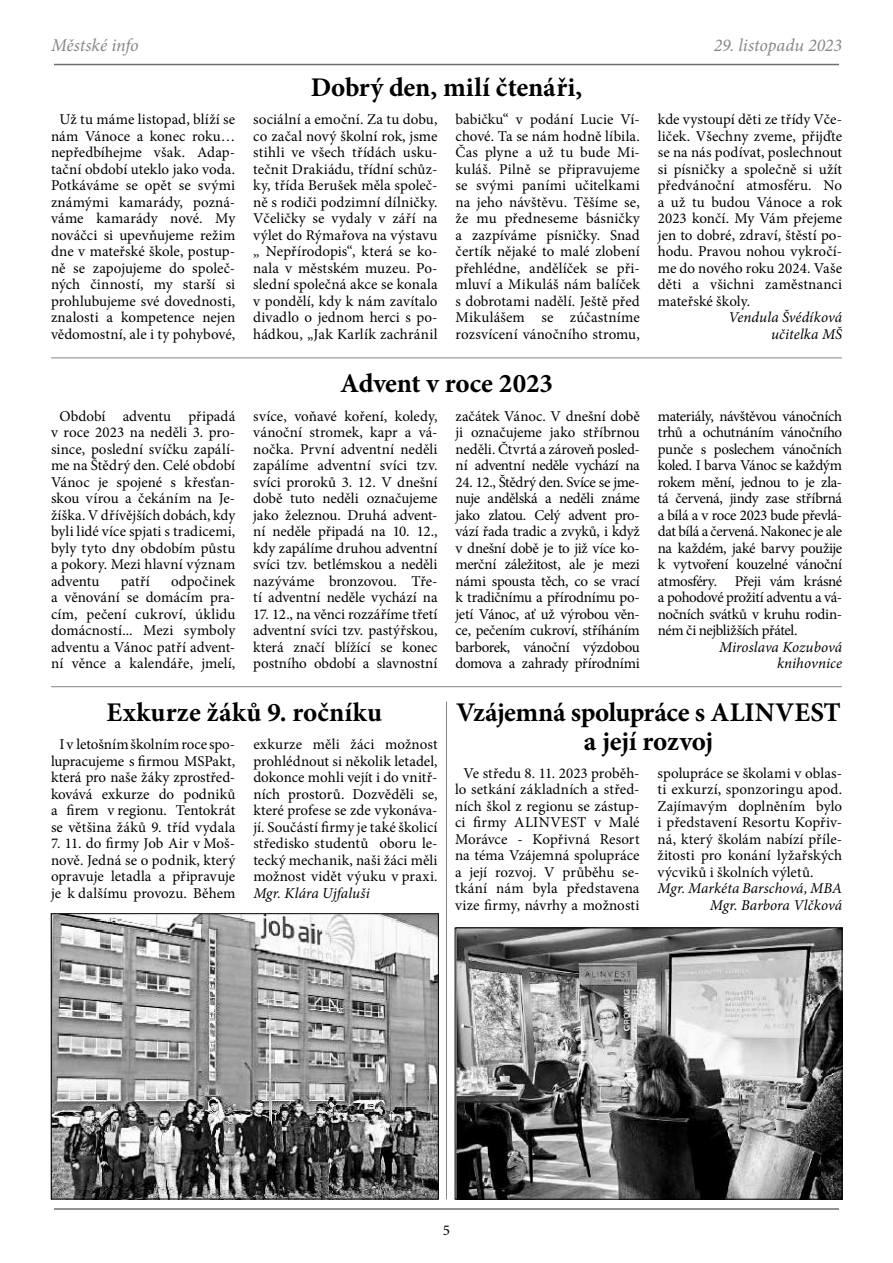
<style>
.page{position:relative;width:893px;height:1263px;background:#fff}
.page>*{position:absolute;margin:0;border:0;box-sizing:border-box;transform-origin:0 0}
.t1{font:700 27px/28.5px "Minion Pro";letter-spacing:-.005em;color:#000;text-align:center}
.t2{font:italic 18px "Minion Pro";letter-spacing:-.005em;color:#878787}
.t3{font:15px/16.5px "Minion Pro";color:#000;text-align:justify}
.t4{font:italic 15px/16.5px "Minion Pro";letter-spacing:.005em;color:#000;text-align:right}
</style>
<div class="page">
<hr style="left:51px;top:357px;width:791px;height:1px;background:#878787">
<hr style="left:51px;top:686px;width:791px;height:1px;background:#878787">
<hr style="left:446px;top:701px;width:1px;height:498px;background:#878787">
<img style="left:53px;top:915px;width:384px;height:282px">
<div style="left:51px;top:913px;width:388px;height:286px;border:1px solid #000"></div>
<img style="left:457px;top:930px;width:383px;height:267px">
<div style="left:455px;top:928px;width:387px;height:271px;border:1px solid #000"></div>
<hr style="left:54px;top:1208px;width:785px;height:2px;background:#706f6f">
<hr style="left:54px;top:64px;width:785px;height:1px;background:#706f6f">
<p class="t2" style="left:51px;top:33px;width:89px">Městské info</p>
<p class="t2" style="left:714px;top:33px;width:130px">29. listopadu 2023</p>
<h1 class="t1" style="left:311px;top:73px;width:273px">Dobrý den, milí čtenáři,</h1>
<p class="t3" style="left:51px;top:111px;width:186px;text-align:center">Už tu máme listopad, blíží se nám Vánoce a konec roku… nepředbíhejme však. Adap&shy;tační období uteklo jako voda.<br>Potkáváme se opět se svými známými kamarády, pozná&shy;váme kamarády nové. My nováčci si upevňujeme režim dne v mateřské škole, postup&shy;ně se zapojujeme do společ&shy;ných činností, my starší si prohlubujeme své dovednosti, znalosti a kompetence nejen vědomostní, ale i ty pohybové,</p>
<p class="t3" style="left:253px;top:111px;width:186px">sociální a emoční. Za tu dobu, co začal nový školní rok, jsme stihli ve všech třídách usku&shy;tečnit Drakiádu, třídní schůz&shy;ky, třída Berušek měla společ&shy;ně s rodiči podzimní dílničky.<br>Včeličky se vydaly v září na výlet do Rýmařova na výstavu „ Nepřírodopis“, která se ko&shy;nala v městském muzeu. Po&shy;slední společná akce se konala v pondělí, kdy k nám zavítalo divadlo o jednom herci s po&shy;hádkou, „Jak Karlík zachránil</p>
<p class="t3" style="left:456px;top:111px;width:186px">babičku“ v podání Lucie Ví&shy;chové. Ta se nám hodně líbila.<br>Čas plyne a už tu bude Mi&shy;kuláš. Pilně se připravujeme se svými paními učitelkami na jeho návštěvu. Těšíme se, že mu předneseme básničky a zazpíváme písničky. Snad čertík nějaké to malé zlobení přehlédne, andělíček se při&shy;mluví a Mikuláš nám balíček s dobrotami nadělí. Ještě před Mikulášem se zúčastníme rozsvícení vánočního stromu,</p>
<p class="t3" style="left:658px;top:111px;width:186px">kde vystoupí děti ze třídy Vče&shy;liček. Všechny zveme, přijďte se na nás podívat, poslechnout si písničky a společně si užít předvánoční atmosféru. No a už tu budou Vánoce a rok 2023 končí. My Vám přejeme jen to dobré, zdraví, štěstí po&shy;hodu. Pravou nohou vykročí&shy;me do nového roku 2024. Vaše děti a všichni zaměstnanci mateřské školy.</p>
<p class="t4" style="left:728px;top:309px;width:115px">Vendula Švédíková učitelka MŠ</p>
<h1 class="t1" style="left:340px;top:369px;width:214px">Advent v roce 2023</h1>
<p class="t3" style="left:51px;top:408px;width:186px;text-indent:9px">Období adventu připadá v roce 2023 na neděli 3. pro&shy;since, poslední svíčku zapálí&shy;me na Štědrý den. Celé období Vánoc je spojené s křesťan&shy;skou vírou a čekáním na Je&shy;žíška. V dřívějších dobách, kdy byli lidé více spjati s tradicemi, byly tyto dny obdobím půstu a pokory. Mezi hlavní význam adventu</p>
<p class="t3" style="left:51px;top:573px;width:186px;text-indent:120px">odpočinek a věnování se domácím pra&shy;cím, pečení cukroví, úklidu domácností... Mezi symboly adventu a Vánoc patří advent&shy;ní věnce a kalendáře, jmelí,</p>
<p class="t3" style="left:121px;top:573px;width:31px">patří</p>
<p class="t3" style="left:253px;top:408px;width:186px">svíce, voňavé koření, koledy, vánoční stromek, kapr a vá&shy;nočka. První adventní neděli zapálíme adventní svíci tzv. svíci proroků 3. 12. V dnešní době tuto neděli označujeme jako železnou. Druhá advent&shy;ní neděle připadá na 10. 12., kdy zapálíme druhou adventní svíci tzv. betlémskou a neděli nazýváme bronzovou. Tře&shy;tí adventní neděle vychází na</p>
<p class="t3" style="left:253px;top:606px;width:186px">17. 12., na věnci rozzáříme třetí adventní svíci tzv. pastýřskou, která značí blížící se konec postního období a slavnostní</p>
<h1 class="t1" style="left:107px;top:698px;width:277px">Exkurze žáků 9. ročníku</h1>
<p class="t3" style="left:51px;top:736px;width:186px;text-align:center">I v letošním školním roce spo&shy;lupracujeme s firmou MSPakt, která pro naše žáky zprostřed&shy;kovává exkurze do podniků a firem v regionu. Tentokrát se většina žáků 9. tříd vydala</p>
<p class="t3" style="left:51px;top:835px;width:186px">7. 11. do firmy Job Air v Moš&shy;nově. Jedná se o podnik, který opravuje letadla a připravuje je k dalšímu provozu. Během</p>
<p class="t3" style="left:253px;top:736px;width:186px">exkurze měli žáci možnost prohlédnout si několik letadel, dokonce mohli vejít i do vnitř&shy;ních prostorů. Dozvěděli se, které profese se zde vykonáva&shy;jí. Součástí firmy je také školicí středisko studentů oboru le&shy;tecký mechanik, naši žáci měli možnost vidět výuku v praxi.</p>
<p class="t4" style="left:253px;top:885px;width:118px">Mgr. Klára Ujfaluši</p>
<p class="t3" style="left:658px;top:408px;width:186px">materiály, návštěvou vánočních trhů a ochutnáním vánočního punče s poslechem vánočních koled. I barva Vánoc se každým rokem mění, jednou to je zla&shy;tá červená, jindy zase stříbrná a bílá a v roce 2023 bude převlá&shy;dat bílá a červená. Nakonec je ale na každém, jaké barvy použije k vytvoření kouzelné vánoční atmosféry. Přeji vám krásné a pohodové prožití adventu a vá&shy;nočních svátků v kruhu rodin&shy;ném či nejbližších přátel.</p>
<p class="t4" style="left:719px;top:638px;width:125px">Miroslava Kozubová knihovnice</p>
<h1 class="t1" style="left:456px;top:698px;width:386px">Vzájemná spolupráce s ALINVEST a její rozvoj</h1>
<p class="t3" style="left:455px;top:765px;width:186px;text-align:center">Ve středu 8. 11. 2023 proběh&shy;lo setkání základních a střed&shy;ních škol z regionu se zástup&shy;ci firmy ALINVEST v Malé<br>Morávce - Kopřivná Resort na téma Vzájemná spolupráce a její rozvoj. V průběhu se&shy;tkání nám byla představena vize firmy, návrhy a možnosti</p>
<p class="t3" style="left:658px;top:765px;width:186px">spolupráce se školami v oblas&shy;ti exkurzí, sponzoringu apod.<br>Zajímavým doplněním bylo i představení Resortu Kopřiv&shy;ná, který školám nabízí příle&shy;žitosti pro konání lyžařských výcviků i školních výletů.</p>
<p class="t3" style="left:456px;top:408px;width:186px">začátek Vánoc. V dnešní době ji označujeme jako stříbrnou neděli. Čtvrtá a zároveň posled&shy;ní adventní neděle vychází na</p>
<p class="t3" style="left:456px;top:474px;width:186px">24. 12., Štědrý den. Svíce se jme&shy;nuje andělská a neděli známe jako zlatou. Celý advent pro&shy;vází řada tradic a zvyků, i když v dnešní době je to již více ko&shy;merční záležitost, ale je mezi námi spousta těch, co se vrací k tradičnímu a přírodnímu po&shy;jetí Vánoc, ať už výrobou věn&shy;ce, pečením cukroví, stříháním barborek, vánoční výzdobou domova a zahrady přírodními</p>
<p class="t4" style="left:658px;top:880px;width:186px">Mgr. Markéta Barschová, MBA<br>Mgr. Barbora Vlčková</p>
<p class="t3" style="left:443px;top:1221px;width:9px">5</p>
</div>
